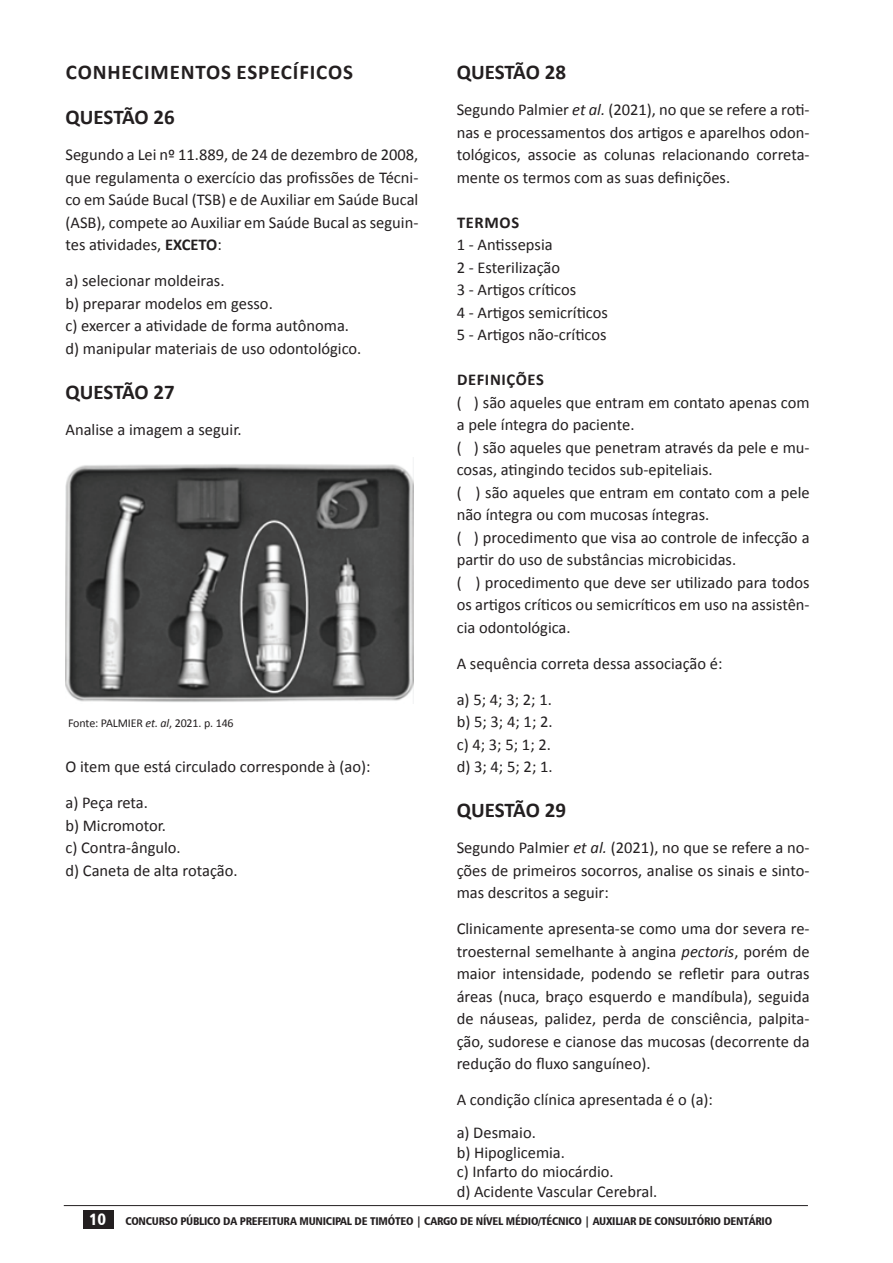
<style>
.page{position:relative;width:893px;height:1263px;background:#fff}
.page>*{position:absolute;margin:0;border:0;box-sizing:border-box;transform-origin:0 0}
.t1{font:700 21px/45px "Calibri";letter-spacing:.04em;color:#231f20}
.t2{font:700 21px "Calibri";color:#231f20}
.t3{font:16.5px/22.5px "Calibri";color:#231f20}
.t4{font:700 16.5px "Calibri";letter-spacing:.04em;color:#231f20}
.t5{font:12px "Calibri";letter-spacing:-.01em;color:#231f20}
.t6{font:11.25px "Humanist 777 BT Black Condensed B";letter-spacing:-.02em;color:#231f20}
.s1{font-weight:700}
.s2{font-style:italic}
.s3{font-size:16.5px;color:#fff}
</style>
<div class="page">
<hr style="left:64px;top:1205px;width:744px;height:1px;background:#231f20">
<div style="left:83px;top:1210px;width:31px;height:18px;background:#231f20"></div>
<img style="left:65px;top:464px;width:348px;height:238px">
<p class="t1" style="left:65px;top:50px;width:289px">CONHECIMENTOS ESPECÍFICOS<br>QUESTÃO 26</p>
<p class="t3" style="left:65px;top:143px;width:354px;text-align:justify">Segundo a lei nº 11.889, de 24 de dezembro de 2008, que regulamenta o exercício das profissões de Técni&shy;co em Saúde Bucal (TSB) e de auxiliar em Saúde Bucal (ASB), compete ao Auxiliar em Saúde Bucal as seguin&shy;tes atividades, <span class="s1">EXCETO</span>:</p>
<p class="t3" style="left:65px;top:269px;width:297px">a) selecionar moldeiras.<br>b) preparar modelos em gesso.<br>c) exercer a atividade de forma autônoma. d) manipular materiais de uso odontológico.</p>
<p class="t2" style="left:65px;top:378px;width:111px">QUESTÃO 27</p>
<p class="t3" style="left:65px;top:418px;width:178px">analise a imagem a seguir.</p>
<p class="t5" style="left:68px;top:716px;width:167px">Fonte: PalMIer <span class="s2">et. al</span>, 2021. p. 146</p>
<p class="t3" style="left:65px;top:749px;width:307px;line-height:36px">o item que está circulado corresponde à (ao): a) Peça reta.</p>
<p class="t3" style="left:65px;top:814px;width:174px">b) Micromotor.<br>c) Contra-ângulo.<br>d) Caneta de alta rotação.</p>
<p class="t2" style="left:457px;top:59px;width:111px">QUESTÃO 28</p>
<p class="t3" style="left:457px;top:98px;width:354px;text-align:justify">Segundo Palmier <span class="s2">et al.</span> (2021), no que se refere a roti&shy;nas e processamentos dos artigos e aparelhos odon&shy;tológicos, associe as colunas relacionando correta&shy;mente os termos com as suas definições.</p>
<p class="t4" style="left:457px;top:212px;width:64px">TERMOS</p>
<p class="t3" style="left:457px;top:233px;width:153px">1 - Antissepsia<br>2 - Esterilização<br>3 - Artigos crí ticos<br>4 - Artigos semicrí ticos<br>5 - Artigos não-críticos</p>
<p class="t4" style="left:457px;top:369px;width:88px">DEFINIÇÕES</p>
<p class="t3" style="left:457px;top:391px;width:354px">( ) são aqueles que entram em contato apenas com a pele íntegra do paciente.<br>( ) são aqueles que penetram através da pele e mu&shy;cosas, atingindo tecidos sub-epiteliais.<br>( ) são aqueles que entram em contato com a pele não íntegra ou com mucosas íntegras.<br>( ) procedimento que visa ao controle de infecção a partir do uso de substâncias microbicidas.<br>( ) procedimento que deve ser utilizado para todos os artigos críticos ou semicríticos em uso na assistên&shy;cia odontológica.</p>
<p class="t3" style="left:457px;top:645px;width:267px;line-height:36px">A sequência correta dessa associação é: a) 5; 4; 3; 2; 1.</p>
<p class="t3" style="left:457px;top:711px;width:97px;text-align:justify">b) 5; 3; 4; 1; 2. c) 4; 3; 5; 1; 2. d) 3; 4; 5; 2; 1.</p>
<p class="t2" style="left:457px;top:797px;width:111px">QUESTÃO 29</p>
<p class="t3" style="left:457px;top:836px;width:354px;text-align:justify">Segundo Palmier <span class="s2">et al.</span> (2021), no que se refere a no&shy;ções de primeiros socorros, analise os sinais e sinto&shy;mas descritos a seguir:</p>
<p class="t3" style="left:457px;top:917px;width:354px;text-align:justify">Clinicamente apresenta-se como uma dor severa re&shy;troesternal semelhante à angina <span class="s2">pectoris</span>, porém de maior intensidade, podendo se refletir para outras áreas (nuca, braço esquerdo e mandíbula), seguida de náuseas, palidez, perda de consciência, palpita&shy;ção, sudorese e cianose das mucosas (decorrente da redução do fluxo sanguíneo).</p>
<p class="t3" style="left:457px;top:1083px;width:258px;line-height:33px">A condição clínica apresentada é o (a): a) desmaio.</p>
<p class="t3" style="left:457px;top:1142px;width:202px;line-height:19.5px">b) Hipoglicemia.<br>c) Infarto do miocárdio.<br>d) acidente vascular Cerebral.</p>
<p class="t6" style="left:89px;top:1214px;width:684px"><span class="s3">10</span> CONCURSO PÚBLICO DA PREFEITURA MUNICIPAL DE TIMÓTEO | CARGO DE NÍVEL MÉDIO/TÉCNICO | AUXILIAR DE CONSULTÓRIO DENTÁRIO</p>
</div>
